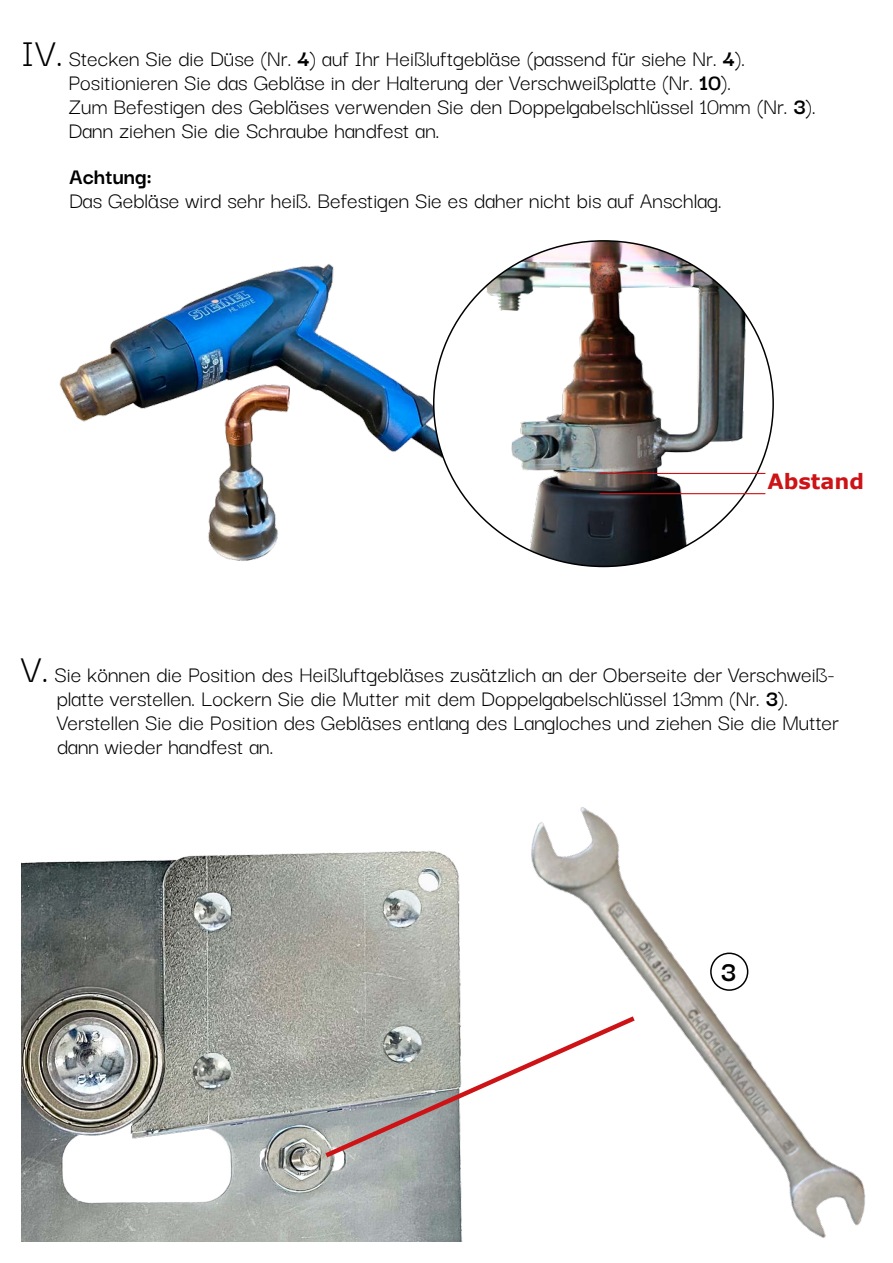
<style>
.page{position:relative;width:893px;height:1263px;background:#fff}
.page>*{position:absolute;margin:0;border:0;box-sizing:border-box;transform-origin:0 0}
.t1{font:700 30px "Darker Grotesque";color:#000}
.t2{font:24px/24px "Darker Grotesque";color:#000}
.t3{font:700 24px "Darker Grotesque";color:#000}
.t4{font:700 21px "Verdana";color:#cd1316}
.s1{font-size:42px}
.s2{font-weight:700}
</style>
<div class="page">
<img style="left:59px;top:264px;width:375px;height:189px">
<img style="left:434px;top:241px;width:339px;height:325px">
<hr style="left:600px;top:493px;width:165px;height:1px;background:#cd1316">
<hr style="left:600px;top:473px;width:165px;height:1px;background:#cd1316">
<img style="left:203px;top:379px;width:95px;height:182px">
<img style="left:531px;top:807px;width:335px;height:431px">
<img style="left:21px;top:851px;width:442px;height:391px">
<svg style="left:320px;top:1012px;width:320px;height:149px"></svg>
<p class="t2" style="left:68px;top:45px;width:749px;text-indent:-47px"><span class="s1">IV.</span> Stecken Sie die Düse (Nr. <span class="s2">4</span>) auf Ihr Heißluftgebläse (passend für siehe Nr. <span class="s2">4</span>).<br>Positionieren Sie das Gebläse in der Halterung der Verschweißplatte (Nr. <span class="s2">10</span>).<br>Zum Befestigen des Gebläses verwenden Sie den Doppelgabelschlüssel 10mm (Nr. <span class="s2">3</span>).<br>Dann ziehen Sie die Schraube handfest an.</p>
<p class="t3" style="left:69px;top:158px;width:84px">Achtung:</p>
<p class="t2" style="left:69px;top:187px;width:654px">Das Gebläse wird sehr heiß. Befestigen Sie es daher nicht bis auf Anschlag.</p>
<p class="t4" style="left:767px;top:467px;width:98px">Abstand</p>
<p class="t2" style="left:57px;top:661px;width:784px;text-indent:-35px"><span class="s1">V.</span> Sie können die Position des Heißluftgebläses zusätzlich an der Oberseite der Verschweiß&shy;platte verstellen. Lockern Sie die Mutter mit dem Doppelgabelschlüssel 13mm (Nr. <span class="s2">3</span>).<br>Verstellen Sie die Position des Gebläses entlang des Langloches und ziehen Sie die Mutter dann wieder handfest an.</p>
<p class="t1" style="left:721px;top:949px;width:17px">3</p>
</div>
